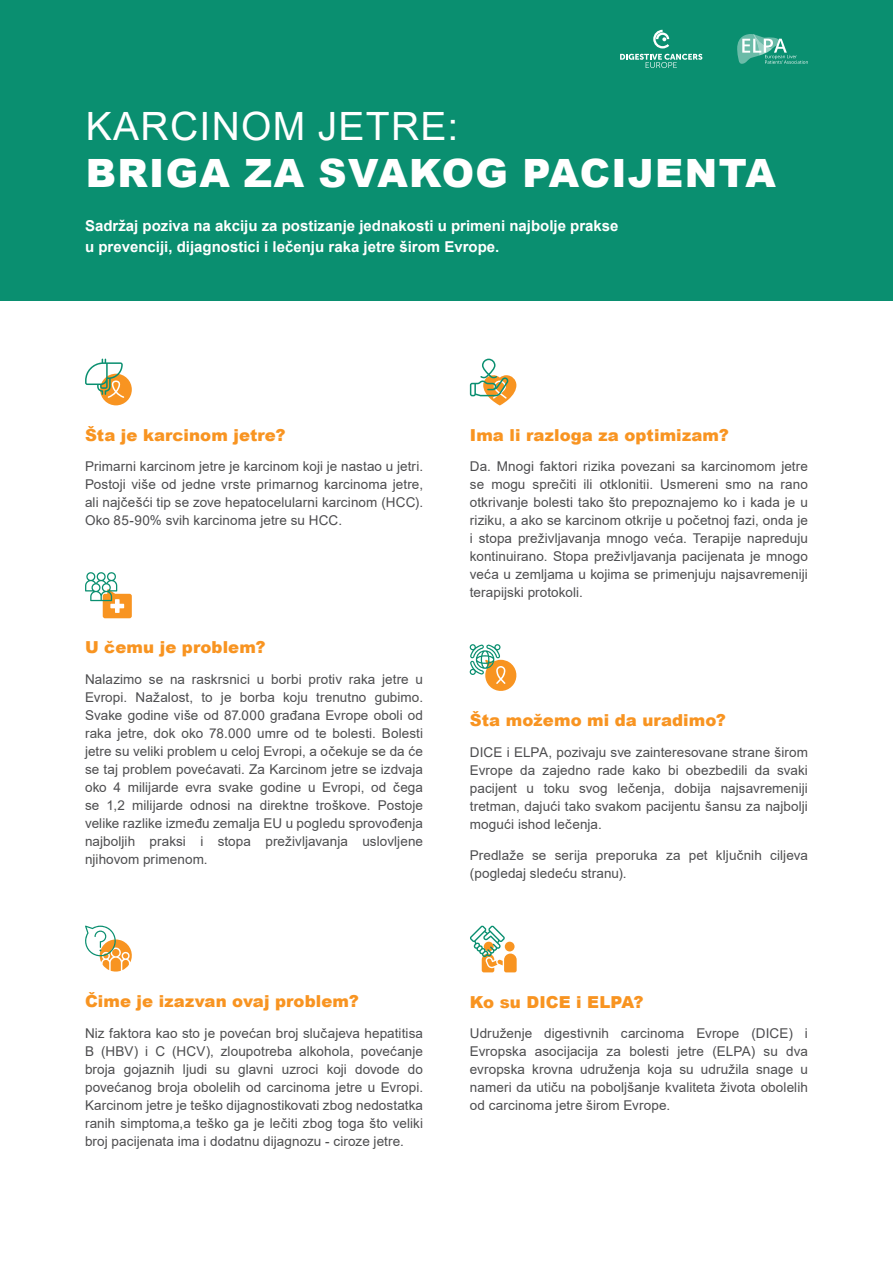
<style>
.page{position:relative;width:893px;height:1263px;background:#fff}
.page>*{position:absolute;margin:0;border:0;box-sizing:border-box;transform-origin:0 0}
.t1{font:900 39px "Arial";letter-spacing:.035em;color:#fff}
.t2{font:39px "Arial";letter-spacing:.035em;color:#fff}
.t3{font:900 16.5px "Arial";letter-spacing:.005em;color:#f89421}
.t4{font:700 15px/21px "Arial";color:#fff}
.t5{font:13.5px/18px "Arial";letter-spacing:.005em;color:#4d4d4f;text-align:justify}
</style>
<div class="page">
<div style="left:0;top:0;width:893px;height:300px;background:#0a8f70"></div>
<svg style="left:470px;top:359px;width:46px;height:46px"></svg>
<svg style="left:85px;top:359px;width:47px;height:46px"></svg>
<svg style="left:85px;top:572px;width:47px;height:46px"></svg>
<svg style="left:85px;top:925px;width:47px;height:47px"></svg>
<svg style="left:470px;top:644px;width:47px;height:47px"></svg>
<svg style="left:470px;top:925px;width:47px;height:47px"></svg>
<svg style="left:653px;top:30px;width:16px;height:18px"></svg>
<svg style="left:620px;top:54px;width:82px;height:14px"></svg>
<svg style="left:737px;top:34px;width:71px;height:30px"></svg>
<h1 class="t2" style="left:86px;top:112px;width:374px">KARCINOM JETRE:</h1>
<h1 class="t1" style="left:86px;top:159px;width:692px">BRIGA ZA SVAKOG PACIJENTA</h1>
<p class="t4" style="left:85px;top:216px;width:535px">Sadržaj poziva na akciju za postizanje jednakosti u primeni najbolje prakse u prevenciji, dijagnostici i lečenju raka jetre širom Evrope.</p>
<p class="t3" style="left:85px;top:429px;width:202px">Šta je karcinom jetre?</p>
<p class="t5" style="left:85px;top:459px;width:340px">Primarni karcinom jetre je karcinom koji je nastao u jetri.<br>Postoji više od jedne vrste primarnog karcinoma jetre, ali najčešći tip se zove hepatocelularni karcinom (HCC).<br>Oko 85-90% svih karcinoma jetre su HCC.</p>
<p class="t3" style="left:85px;top:636px;width:182px">U čemu je problem?</p>
<p class="t5" style="left:85px;top:670px;width:340px">Nalazimo se na raskrsnici u borbi protiv raka jetre u Evropi. Nažalost, to je borba koju trenutno gubimo.<br>Svake godine više od 87.000 građana Evrope oboli od raka jetre, dok oko 78.000 umre od te bolesti. Bolesti jetre su veliki problem u celoj Evropi, a očekuje se da će se taj problem povećavati. Za Karcinom jetre se izdvaja oko 4 milijarde evra svake godine u Evropi, od čega se 1,2 milijarde odnosi na direktne troškove. Postoje velike razlike između zemalja EU u pogledu sprovođenja najboljih praksi i stopa preživljavanja uslovljene njihovom primenom.</p>
<p class="t3" style="left:85px;top:989px;width:275px">Čime je izazvan ovaj problem?</p>
<p class="t5" style="left:85px;top:1024px;width:340px">Niz faktora kao sto je povećan broj slučajeva hepatitisa B (HBV) i C (HCV), zloupotreba alkohola, povećanje broja gojaznih ljudi su glavni uzroci koji dovode do povećanog broja obolelih od carcinoma jetre u Evropi.<br>Karcinom jetre je teško dijagnostikovati zbog nedostatka ranih simptoma,a teško ga je lečiti zbog toga što veliki broj pacijenata ima i dodatnu dijagnozu - ciroze jetre.</p>
<p class="t3" style="left:470px;top:429px;width:260px">Ima li razloga za optimizam?</p>
<p class="t5" style="left:470px;top:457px;width:340px">Da. Mnogi faktori rizika povezani sa karcinomom jetre se mogu sprečiti ili otklonitii. Usmereni smo na rano otkrivanje bolesti tako što prepoznajemo ko i kada je u riziku, a ako se karcinom otkrije u početnoj fazi, onda je i stopa preživljavanja mnogo veća. Terapije napreduju kontinuirano. Stopa preživljavanja pacijenata je mnogo veća u zemljama u kojima se primenjuju najsavremeniji terapijski protokoli.</p>
<p class="t3" style="left:470px;top:708px;width:258px">Šta možemo mi da uradimo?</p>
<p class="t5" style="left:470px;top:743px;width:340px">DICE i ELPA, pozivaju sve zainteresovane strane širom Evrope da zajedno rade kako bi obezbedili da svaki pacijent u toku svog lečenja, dobija najsavremeniji tretman, dajući tako svakom pacijentu šansu za najbolji mogući ishod lečenja.</p>
<p class="t5" style="left:470px;top:846px;width:340px">Predlaže se serija preporuka za pet ključnih ciljeva (pogledaj sledeću stranu).</p>
<p class="t3" style="left:470px;top:990px;width:175px">Ko su DICE i ELPA?</p>
<p class="t5" style="left:470px;top:1024px;width:340px">Udruženje digestivnih carcinoma Evrope (DICE) i Evropska asocijacija za bolesti jetre (ELPA) su dva evropska krovna udruženja koja su udružila snage u nameri da utiču na poboljšanje kvaliteta života obolelih od carcinoma jetre širom Evrope.</p>
</div>
